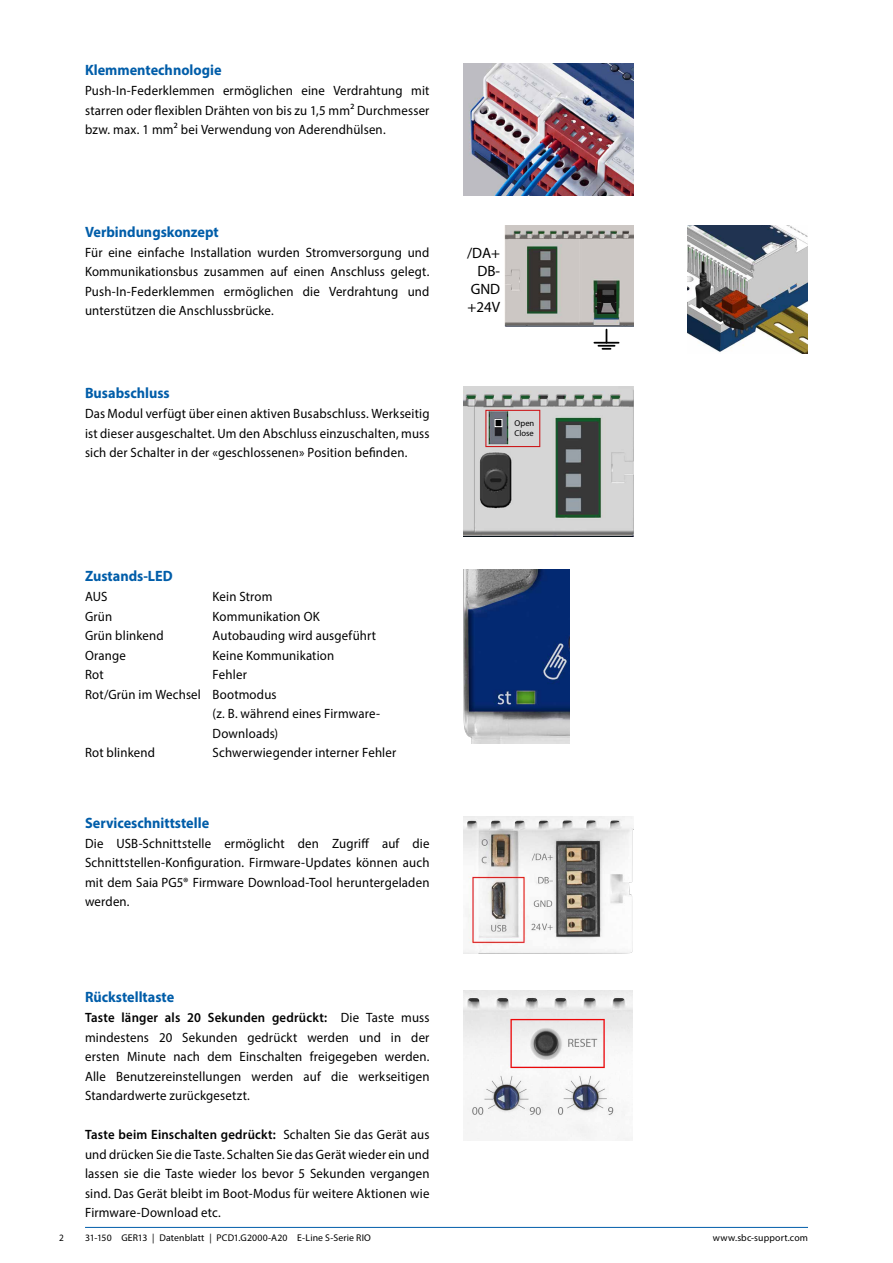
<style>
.page{position:relative;width:893px;height:1263px;background:#fff}
.page>*{position:absolute;margin:0;border:0;box-sizing:border-box;transform-origin:0 0}
.AbsatzTitel_blau_bol{font:700 15px "Myriad Pro";color:#005da9;scale:.95 1}
.t1{font:15px/18px "Myriad Pro";color:#000;text-align:right}
.Grundtext__9_13pt{font:13.5px/19.5px "Myriad Pro";letter-spacing:.015em;color:#000;text-align:justify;scale:.95 1}
.t2{font:9.75px "Myriad Pro";letter-spacing:.015em;color:#000}
.t3{font:9.75px "Myriad Pro";letter-spacing:.015em;color:#000;scale:.95 1}
.t4{font:8.55px/10.2px "Myriad Pro";color:#000}
.s1{font-weight:600}
</style>
<div class="page">
<img style="left:687px;top:225px;width:121px;height:128px">
<img style="left:463px;top:64px;width:171px;height:132px">
<img style="left:504px;top:225px;width:130px;height:101px">
<hr style="left:594px;top:342px;width:25px;height:2px;background:#010202">
<svg style="left:598px;top:330px;width:17px;height:20px"></svg>
<img style="left:463px;top:570px;width:107px;height:174px">
<img style="left:463px;top:816px;width:171px;height:138px">
<img style="left:463px;top:991px;width:170px;height:149px">
<img style="left:463px;top:387px;width:171px;height:150px">
<div style="left:495px;top:419px;width:7px;height:8px;border:1px solid #fff"></div>
<div style="left:485px;top:410px;width:55px;height:37px;border:1px solid #cc1417"></div>
<hr style="left:85px;top:1227px;width:723px;height:1px;background:#005da9">
<p class="AbsatzTitel_blau_bol" style="left:85px;top:60px;width:145px">Klemmentechnologie</p>
<p class="Grundtext__9_13pt" style="left:85px;top:81px;width:364px">Push-In-Federklemmen ermöglichen eine Verdrahtung mit starren oder flexiblen Drähten von bis zu 1,5 mm² Durchmesser bzw. max. 1 mm² bei Verwendung von Aderendhülsen.</p>
<p class="AbsatzTitel_blau_bol" style="left:85px;top:222px;width:142px">Verbindungskonzept</p>
<p class="Grundtext__9_13pt" style="left:85px;top:242px;width:364px">Für eine einfache Installation wurden Stromversorgung und Kommunikationsbus zusammen auf einen Anschluss gelegt.<br>Push-In-Federklemmen ermöglichen die Verdrahtung und unterstützen die Anschlussbrücke.</p>
<p class="AbsatzTitel_blau_bol" style="left:85px;top:383px;width:91px">Busabschluss</p>
<p class="Grundtext__9_13pt" style="left:85px;top:404px;width:364px">Das Modul verfügt über einen aktiven Busabschluss. Werkseitig ist dieser ausgeschaltet. Um den Abschluss einzuschalten, muss sich der Schalter in der «geschlossenen» Position befinden.</p>
<p class="t1" style="left:467px;top:244px;width:35px">/DA+<br>DB-<br>GND +24V</p>
<p class="t4" style="left:515px;top:418px;width:21px">Open<br>Close</p>
<p class="AbsatzTitel_blau_bol" style="left:85px;top:566px;width:94px">Zustands-LED</p>
<p class="Grundtext__9_13pt" style="left:85px;top:587px;width:25px">AUS</p>
<p class="Grundtext__9_13pt" style="left:213px;top:587px;width:64px">Kein Strom</p>
<p class="Grundtext__9_13pt" style="left:85px;top:606px;width:30px">Grün</p>
<p class="Grundtext__9_13pt" style="left:213px;top:606px;width:114px">Kommunikation OK</p>
<p class="Grundtext__9_13pt" style="left:85px;top:626px;width:84px">Grün blinkend</p>
<p class="Grundtext__9_13pt" style="left:213px;top:626px;width:174px">Autobauding wird ausgeführt</p>
<p class="Grundtext__9_13pt" style="left:85px;top:645px;width:45px">Orange</p>
<p class="Grundtext__9_13pt" style="left:213px;top:645px;width:130px">Keine Kommunikation</p>
<p class="Grundtext__9_13pt" style="left:85px;top:665px;width:21px">Rot</p>
<p class="Grundtext__9_13pt" style="left:213px;top:665px;width:38px">Fehler</p>
<p class="Grundtext__9_13pt" style="left:213px;top:684px;width:178px;text-align:left;text-indent:-128px">Rot/Grün im Wechsel Bootmodus<br>(z. B. während eines Firmware-<br>Downloads)</p>
<p class="Grundtext__9_13pt" style="left:85px;top:743px;width:75px">Rot blinkend</p>
<p class="Grundtext__9_13pt" style="left:213px;top:743px;width:195px">Schwerwiegender interner Fehler</p>
<p class="AbsatzTitel_blau_bol" style="left:85px;top:813px;width:132px">Serviceschnittstelle</p>
<p class="Grundtext__9_13pt" style="left:85px;top:833px;width:364px">Die USB-Schnittstelle ermöglicht den Zugriff auf die Schnittstellen-Konfiguration. Firmware-Updates können auch mit dem Saia PG5® Firmware Download-Tool heruntergeladen werden.</p>
<p class="AbsatzTitel_blau_bol" style="left:85px;top:987px;width:95px">Rückstelltaste</p>
<p class="Grundtext__9_13pt" style="left:85px;top:1008px;width:364px"><span class="s1">Taste länger als 20 Sekunden gedrückt:</span> Die Taste muss mindestens 20 Sekunden gedrückt werden und in der ersten Minute nach dem Einschalten freigegeben werden.<br>Alle Benutzereinstellungen werden auf die werkseitigen Standardwerte zurückgesetzt.</p>
<p class="Grundtext__9_13pt" style="left:85px;top:1125px;width:364px"><span class="s1">Taste beim Einschalten gedrückt:</span> Schalten Sie das Gerät aus und drücken Sie die Taste. Schalten Sie das Gerät wieder ein und lassen sie die Taste wieder los bevor 5 Sekunden vergangen sind. Das Gerät bleibt im Boot-Modus für weitere Aktionen wie Firmware-Download etc.</p>
<p class="t3" style="left:59px;top:1231px;width:7px">2</p>
<p class="t2" style="left:85px;top:1231px;width:287px">31-150 GER13 | Datenblatt | PCD1.G2000-A20 E-Line S-Serie RIO</p>
<p class="t2" style="left:713px;top:1231px;width:97px">www.sbc-support.com</p>
</div>
